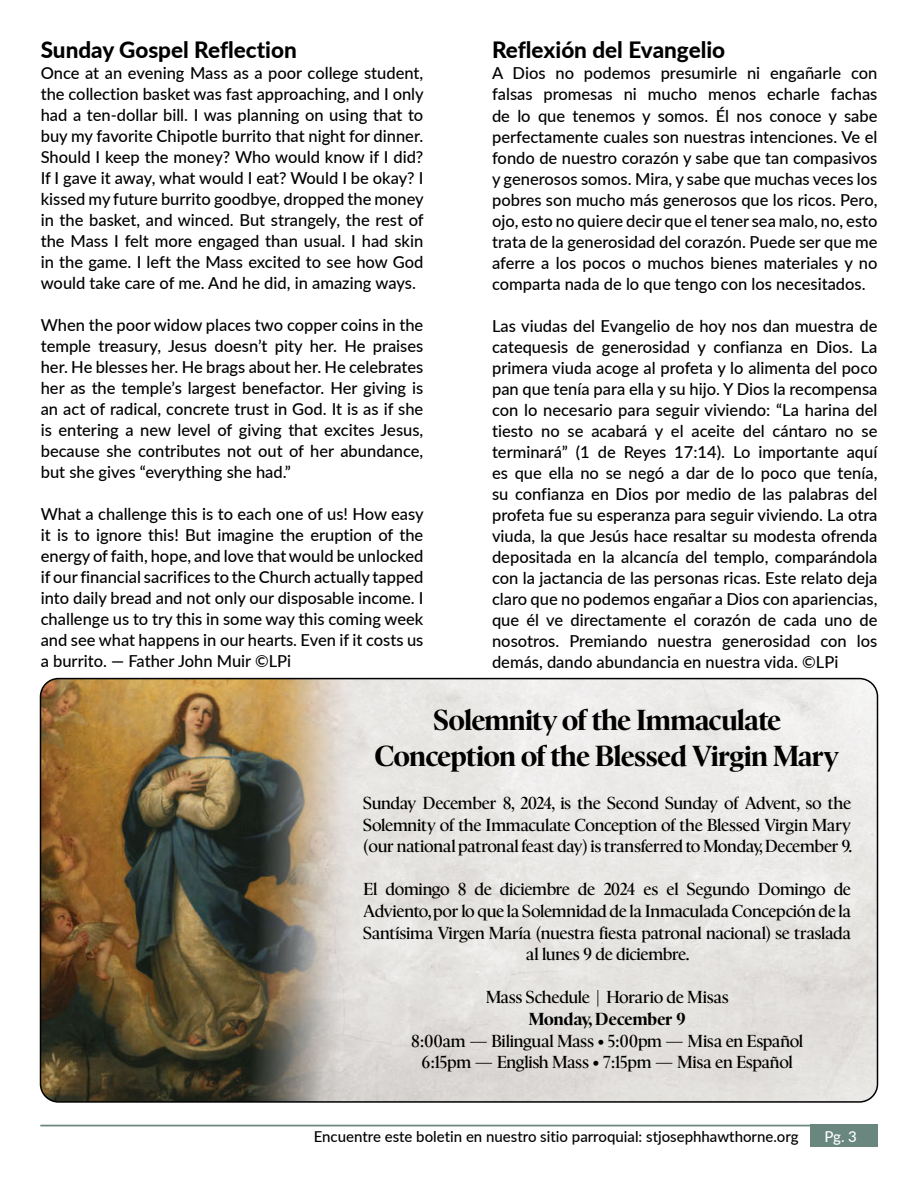
<style>
.page{position:relative;width:918px;height:1188px;background:#fff}
.page>*{position:absolute;margin:0;border:0;box-sizing:border-box;transform-origin:0 0}
.t1{font:700 30px/36px "Nicholas";color:#000;text-align:center}
.t2{font:800 22.5px "Lato";color:#000}
.t3{font:600 18px/21.6px "Nicholas";letter-spacing:.02em;color:#000;text-align:center}
.t4{font:700 18px "Nicholas";letter-spacing:.01em;color:#000}
.t5{font:500 16.5px/21px "Ctdhsr Lato";color:#000;text-align:justify}
.t6{font:500 15px "Xsxpvv Lato";color:#000}
.t7{font:500 15px "Ctdhsr Lato";color:#fff}
</style>
<div class="page">
<div style="left:810px;top:1125px;width:68px;height:22px;background:#69877f"></div>
<hr style="left:40px;top:1125px;width:771px;height:1px;background:#69877f">
<img style="left:40px;top:679px;width:838px;height:421px">
<div style="left:40px;top:678px;width:838px;height:425px;border:2px solid #000;border-radius:18px"></div>
<h2 class="t2" style="left:41px;top:33px;width:258px">Sunday Gospel Reflection</h2>
<p class="t5" style="left:41px;top:62px;width:385px">Once at an evening Mass as a poor college student, the collection basket was fast approaching, and I only had a ten-dollar bill. I was planning on using that to buy my favorite Chipotle burrito that night for dinner.<br>Should I keep the money? Who would know if I did?<br>If I gave it away, what would I eat? Would I be okay? I kissed my future burrito goodbye, dropped the money in the basket, and winced. But strangely, the rest of the Mass I felt more engaged than usual. I had skin in the game. I left the Mass excited to see how God would take care of me. And he did, in amazing ways.</p>
<p class="t5" style="left:41px;top:314px;width:384px">When the poor widow places two copper coins in the temple treasury, Jesus doesn’t pity her. He praises her. He blesses her. He brags about her. He celebrates her as the temple’s largest benefactor. Her giving is an act of radical, concrete trust in God. It is as if she is entering a new level of giving that excites Jesus, because she contributes not out of her abundance, but she gives “everything she had.”</p>
<p class="t5" style="left:41px;top:503px;width:385px">What a challenge this is to each one of us! How easy it is to ignore this! But imagine the eruption of the energy of faith, hope, and love that would be unlocked if our financial sacrifices to the Church actually tapped into daily bread and not only our disposable income. I challenge us to try this in some way this coming week and see what happens in our hearts. Even if it costs us a burrito. — Father John Muir ©LPi</p>
<h2 class="t2" style="left:492px;top:34px;width:235px">Reflexión del Evangelio</h2>
<p class="t5" style="left:492px;top:62px;width:387px">A Dios no podemos presumirle ni engañarle con falsas promesas ni mucho menos echarle fachas de lo que tenemos y somos. Él nos conoce y sabe perfectamente cuales son nuestras intenciones. Ve el fondo de nuestro corazón y sabe que tan compasivos y generosos somos. Mira, y sabe que muchas veces los pobres son mucho más generosos que los ricos. Pero, ojo, esto no quiere decir que el tener sea malo, no, esto trata de la generosidad del corazón. Puede ser que me aferre a los pocos o muchos bienes materiales y no comparta nada de lo que tengo con los necesitados.</p>
<p class="t5" style="left:492px;top:314px;width:387px">Las viudas del Evangelio de hoy nos dan muestra de catequesis de generosidad y confianza en Dios. La primera viuda acoge al profeta y lo alimenta del poco pan que tenía para ella y su hijo. Y Dios la recompensa con lo necesario para seguir viviendo: “La harina del tiesto no se acabará y el aceite del cántaro no se terminará” (1 de Reyes 17:14). Lo importante aquí es que ella no se negó a dar de lo poco que tenía, su confianza en Dios por medio de las palabras del profeta fue su esperanza para seguir viviendo. La otra viuda, la que Jesús hace resaltar su modesta ofrenda depositada en la alcancía del templo, comparándola con la jactancia de las personas ricas. Este relato deja claro que no podemos engañar a Dios con apariencias, que él ve directamente el corazón de cada uno de nosotros. Premiando nuestra generosidad con los demás, dando abundancia en nuestra vida. ©LPi</p>
<h1 class="t1" style="left:375px;top:702px;width:466px">Solemnity of the Immaculate<br>Conception of the Blessed Virgin Mary</h1>
<p class="t3" style="left:364px;top:792px;width:490px;text-align:justify">Sunday December 8, 2024, is the Second Sunday of Advent, so the Solemnity of the Immaculate Conception of the Blessed Virgin Mary (our national patronal feast day) is transferred to Monday, December 9.</p>
<p class="t3" style="left:364px;top:879px;width:489px">El domingo 8 de diciembre de 2024 es el Segundo Domingo de Adviento, por lo que la Solemnidad de la Inmaculada Concepción de la Santísima Virgen María (nuestra fiesta patronal nacional) se traslada al lunes 9 de diciembre.</p>
<p class="t3" style="left:486px;top:987px;width:244px">Mass Schedule | Horario de Misas</p>
<p class="t4" style="left:529px;top:1010px;width:158px">Monday, December 9</p>
<p class="t3" style="left:412px;top:1030px;width:393px">8:00am — Bilingual Mass • 5:00pm — Misa en Español<br>6:15pm — English Mass • 7:15pm — Misa en Español</p>
<p class="t6" style="left:314px;top:1126px;width:486px">Encuentre este boletin en nuestro sitio parroquial: stjosephhawthorne.org</p>
<p class="t7" style="left:824px;top:1126px;width:34px">Pg. 3</p>
</div>
